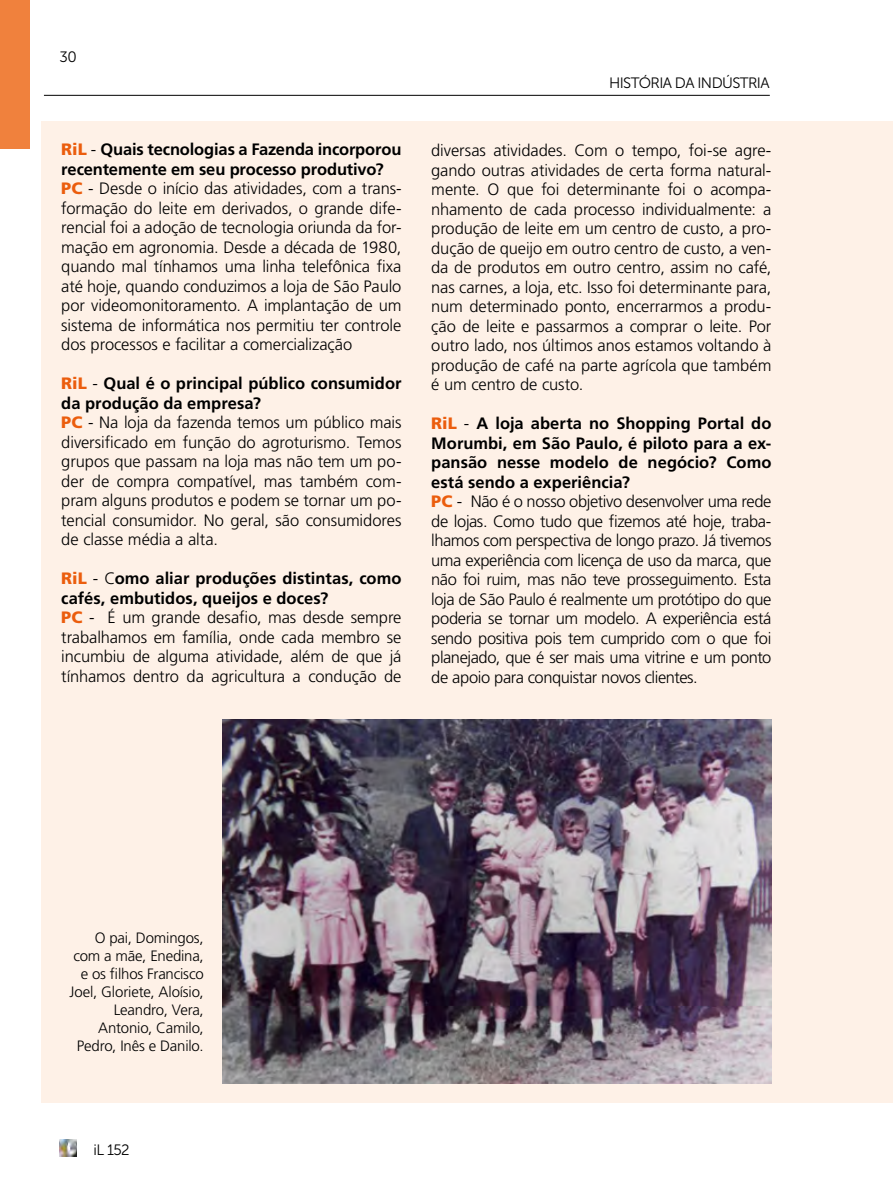
<style>
.page{position:relative;width:893px;height:1191px;background:#fff}
.page>*{position:absolute;margin:0;border:0;box-sizing:border-box;transform-origin:0 0}
.t1{font:300 16.5px/19.5px "Frutiger LT Std";letter-spacing:-.01em;color:#000}
.t2{font:300 15px/18px "Frutiger LT Std";letter-spacing:-.015em;color:#000;text-align:right}
.t3{font:15px "Museo Sans 300";letter-spacing:-.04em;color:#000}
.s1{font-weight:900;color:#eb5d0d}
.s2{font-weight:700}
</style>
<div class="page">
<div style="left:41px;top:121px;width:852px;height:981px;background:#fef1e7"></div>
<img style="left:60px;top:1139px;width:17px;height:18px">
<div style="left:0;top:0;width:30px;height:149px;background:#f0813d"></div>
<hr style="left:44px;top:95px;width:726px;height:1px;background:#000">
<img style="left:222px;top:719px;width:549px;height:364px">
<p class="t3" style="left:60px;top:49px;width:19px">30</p>
<p class="t1" style="left:61px;top:140px;width:342px"><span class="s1">RiL</span> - <span class="s2">Quais tecnologias a Fazenda incorporou recentemente em seu processo produtivo?<br></span><span class="s1">PC</span> - Desde o início das atividades, com a trans&shy;formação do leite em derivados, o grande dife&shy;rencial foi a adoção de tecnologia oriunda da for&shy;mação em agronomia. Desde a década de 1980, quando mal tínhamos uma linha telefônica fixa até hoje, quando conduzimos a loja de São Paulo por videomonitoramento. A implantação de um sistema de informática nos permitiu ter controle dos processos e facilitar a comercialização</p>
<p class="t1" style="left:61px;top:374px;width:342px"><span class="s1">RiL</span> - <span class="s2">Qual é o principal público consumidor da produção da empresa?<br></span><span class="s1">PC</span> - Na loja da fazenda temos um público mais diversificado em função do agroturismo. Temos grupos que passam na loja mas não tem um po&shy;der de compra compatível, mas também com&shy;pram alguns produtos e podem se tornar um po&shy;tencial consumidor. No geral, são consumidores de classe média a alta.</p>
<p class="t1" style="left:61px;top:569px;width:342px"><span class="s1">RiL</span> - C<span class="s2">omo aliar produções distintas, como cafés, embutidos, queijos e doces?<br></span><span class="s1">PC</span> - É um grande desafio, mas desde sempre trabalhamos em família, onde cada membro se incumbiu de alguma atividade, além de que já tínhamos dentro da agricultura a condução de</p>
<p class="t3" style="left:609px;top:75px;width:162px">HISTÓRIA DA INDÚSTRIA</p>
<p class="t1" style="left:431px;top:141px;width:342px;text-align:justify">diversas atividades. Com o tempo, foi-se agre&shy;gando outras atividades de certa forma natural&shy;mente. O que foi determinante foi o acompa&shy;nhamento de cada processo individualmente: a produção de leite em um centro de custo, a pro&shy;dução de queijo em outro centro de custo, a ven&shy;da de produtos em outro centro, assim no café, nas carnes, a loja, etc. Isso foi determinante para, num determinado ponto, encerrarmos a produ&shy;ção de leite e passarmos a comprar o leite. Por outro lado, nos últimos anos estamos voltando à produção de café na parte agrícola que também é um centro de custo.</p>
<p class="t1" style="left:431px;top:414px;width:342px"><span class="s1">RiL</span> - <span class="s2">A loja aberta no Shopping Portal do Morumbi, em São Paulo, é piloto para a ex&shy;pansão nesse modelo de negócio? Como está sendo a experiência?<br></span><span class="s1">PC</span> - Não é o nosso objetivo desenvolver uma rede de lojas. Como tudo que fizemos até hoje, traba&shy;lhamos com perspectiva de longo prazo. Já tivemos uma experiência com licença de uso da marca, que não foi ruim, mas não teve prosseguimento. Esta loja de São Paulo é realmente um protótipo do que poderia se tornar um modelo. A experiência está sendo positiva pois tem cumprido com o que foi planejado, que é ser mais uma vitrine e um ponto de apoio para conquistar novos clientes.</p>
<p class="t2" style="left:70px;top:928px;width:136px">O pai, Domingos, com a mãe, Enedina, e os filhos Francisco<br>Joel, Gloriete, Aloísio,<br>Leandro, Vera,<br>Antonio, Camilo,<br>Pedro, Inês e Danilo.</p>
<p class="t3" style="left:94px;top:1142px;width:38px">iL 152</p>
</div>
